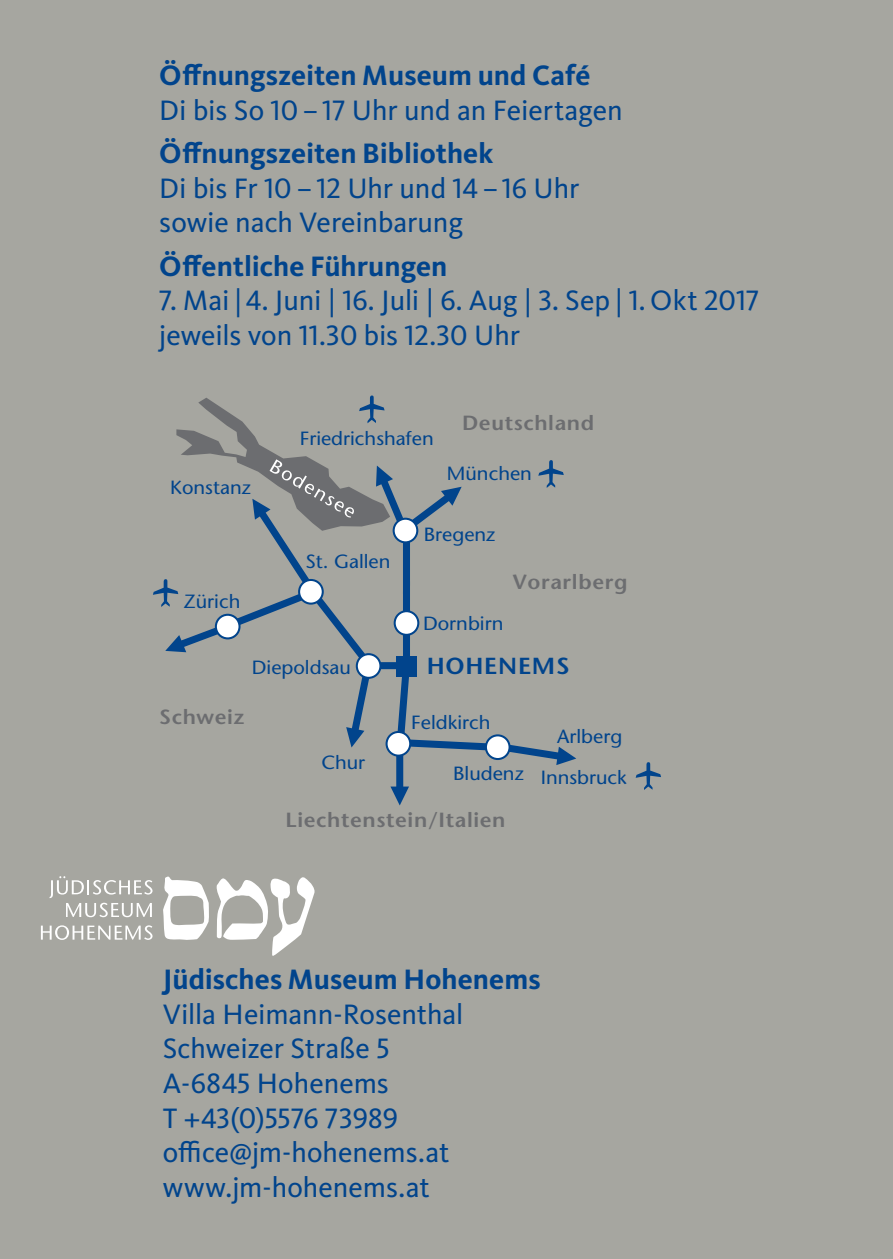
<style>
.page{position:relative;width:893px;height:1259px;background:#a6a6a0}
.page>*{position:absolute;margin:0;border:0;box-sizing:border-box;transform-origin:0 0}
.t1{font:29.1px/34.5px "Kievit OT";letter-spacing:-.005em;color:#01448c}
.t2{font:700 29.1px "Kievit OT";color:#01448c}
.t3{font:600 23.1px "Stone Sans";letter-spacing:.03em;color:#01448c;scale:1.05 1}
.t4{font:600 20.4px "Stone Sans";letter-spacing:.03em;color:#6c6d70;scale:1.05 1}
.t5{font:19.2px/41.7px "Stone Sans";color:#01448c;text-align:right;scale:1.05 1}
</style>
<div class="page">
<svg style="left:502px;top:745px;width:74px;height:20px"></svg>
<div style="left:486px;top:735px;width:24px;height:24px;background:#fff;border-radius:50%"></div>
<div style="left:485px;top:734px;width:26px;height:26px;border:2px solid #01448c;border-radius:50%"></div>
<svg style="left:538px;top:460px;width:26px;height:28px"></svg>
<svg style="left:636px;top:762px;width:25px;height:28px"></svg>
<svg style="left:153px;top:395px;width:337px;height:410px"></svg>
<svg style="left:216px;top:877px;width:99px;height:79px"></svg>
<svg style="left:163px;top:876px;width:46px;height:64px"></svg>
<svg style="left:50px;top:876px;width:103px;height:41px"></svg>
<svg style="left:41px;top:925px;width:112px;height:15px"></svg>
<p class="t2" style="left:159px;top:58px;width:433px">Öffnungszeiten Museum und Café</p>
<p class="t1" style="left:159px;top:93px;width:465px">Di bis So 10 – 17 Uhr und an Feiertagen</p>
<p class="t2" style="left:159px;top:136px;width:336px">Öffnungszeiten Bibliothek</p>
<p class="t1" style="left:159px;top:171px;width:422px">Di bis Fr 10 – 12 Uhr und 14 – 16 Uhr sowie nach Vereinbarung</p>
<p class="t2" style="left:159px;top:249px;width:290px">Öffentliche Führungen</p>
<p class="t1" style="left:159px;top:284px;width:602px">7. Mai | 4. Juni | 16. Juli | 6. Aug | 3. Sep | 1. Okt 2017 jeweils von 11.30 bis 12.30 Uhr</p>
<p class="t5" style="left:170px;top:466px;width:78px">Konstanz</p>
<p class="t5" style="left:184px;top:580px;width:56px">Zürich</p>
<p class="t5" style="left:300px;top:417px;width:129px">Friedrichshafen</p>
<p class="t4" style="left:462px;top:411px;width:127px">Deutschland</p>
<p class="t5" style="left:447px;top:452px;width:83px">München</p>
<p class="t5" style="left:305px;top:540px;width:83px">St. Gallen</p>
<p class="t5" style="left:424px;top:513px;width:70px">Bregenz</p>
<p class="t5" style="left:423px;top:602px;width:78px">Dornbirn</p>
<p class="t4" style="left:513px;top:569px;width:111px">Vorarlberg</p>
<p class="t5" style="left:252px;top:646px;width:96px">Diepoldsau</p>
<p class="t3" style="left:427px;top:652px;width:137px">HOHENEMS</p>
<p class="t4" style="left:159px;top:704px;width:83px">Schweiz</p>
<p class="t5" style="left:411px;top:701px;width:77px">Feldkirch</p>
<p class="t5" style="left:321px;top:741px;width:43px">Chur</p>
<p class="t5" style="left:453px;top:752px;width:69px">Bludenz</p>
<p class="t4" style="left:286px;top:807px;width:211px">Liechtenstein/Italien</p>
<p class="t5" style="left:541px;top:715px;width:84px">Arlberg<br>Innsbruck</p>
<p class="t2" style="left:163px;top:962px;width:379px">Jüdisches Museum Hohenems</p>
<p class="t1" style="left:163px;top:997px;width:302px">Villa Heimann-Rosenthal<br>Schweizer Straße 5<br>A-6845 Hohenems<br>T +43(0)5576 73989 office@jm-hohenems.at www.jm-hohenems.at</p>
</div>
